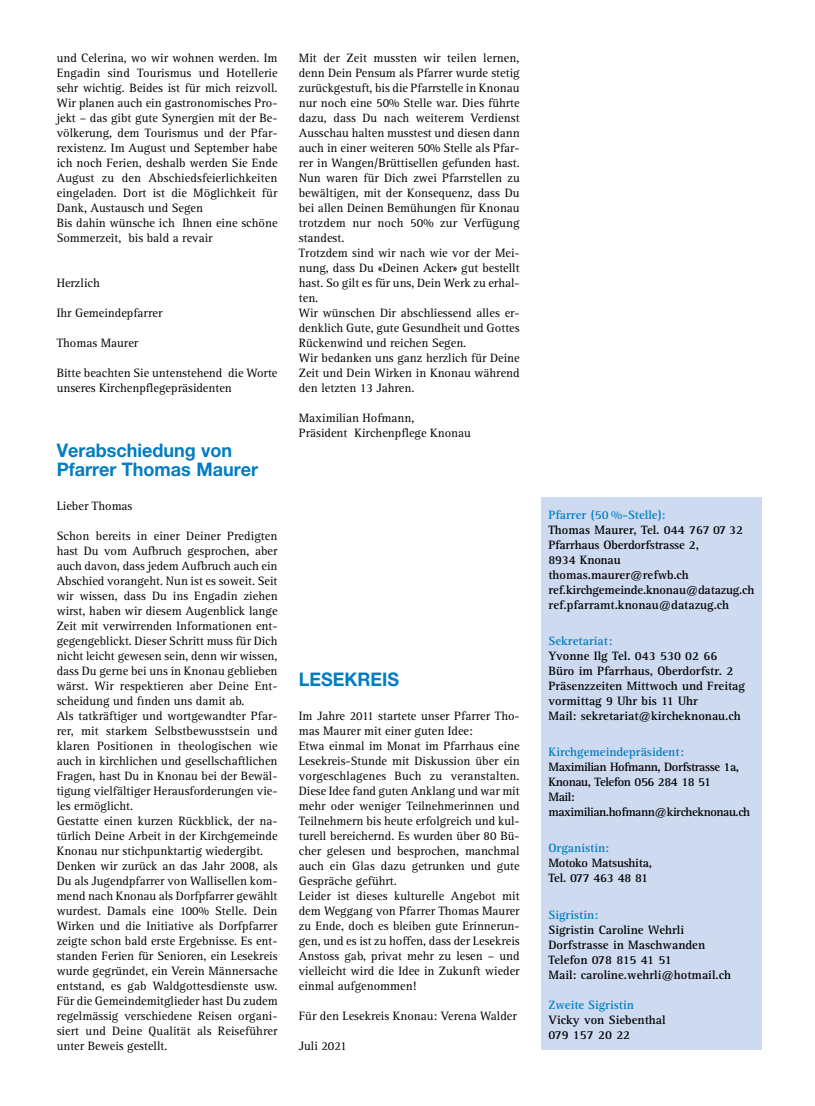
<style>
.page{position:relative;width:815px;height:1106px;background:#fff}
.page>*{position:absolute;margin:0;border:0;box-sizing:border-box;transform-origin:0 0}
.t1{font:700 18.75px/18.8px "Helvetica Neue LT Std";color:#007dc3;scale:.96 1}
.t2{font:12.5px/15px "Rotis Serif";color:#000}
.t3{font:700 12.5px/15px "Rotis Serif";color:#000}
.t4{font:700 12.5px/15px "Rotis Serif";letter-spacing:-.035em;color:#000}
.t5{font:700 12.5px "Rotis Serif";color:#007dc3}
.t6{font:700 12.5px/15px "Rotis Serif";letter-spacing:-.02em;color:#000}
</style>
<div class="page">
<div style="left:541px;top:497px;width:221px;height:553px;background:#cddaf0"></div>
<p class="t2" style="left:57px;top:51px;width:223px">und Celerina, wo wir wohnen werden. Im Engadin sind Tourismus und Hotellerie sehr wichtig. Beides ist für mich reizvoll.<br>Wir planen auch ein gastronomisches Pro&shy;jekt – das gibt gute Synergien mit der Be&shy;völkerung, dem Tourismus und der Pfar&shy;rexistenz. Im August und September habe ich noch Ferien, deshalb werden Sie Ende August zu den Abschiedsfeierlichkeiten eingeladen. Dort ist die Möglichkeit für Dank, Austausch und Segen<br>Bis dahin wünsche ich Ihnen eine schöne Sommerzeit, bis bald a revair</p>
<p class="t2" style="left:57px;top:276px;width:45px">Herzlich</p>
<p class="t2" style="left:57px;top:306px;width:107px">Ihr Gemeindepfarrer</p>
<p class="t2" style="left:57px;top:336px;width:83px">Thomas Maurer</p>
<p class="t2" style="left:57px;top:366px;width:222px">Bitte beachten Sie untenstehend die Worte unseres Kirchenpflegepräsidenten</p>
<h1 class="t1" style="left:57px;top:441px;width:211px">Verabschiedung von<br>Pfarrer Thomas Maurer</h1>
<p class="t2" style="left:57px;top:498px;width:77px">Lieber Thomas</p>
<p class="t2" style="left:57px;top:528px;width:223px">Schon bereits in einer Deiner Predigten hast Du vom Aufbruch gesprochen, aber auch davon, dass jedem Aufbruch auch ein Abschied vorangeht. Nun ist es soweit. Seit wir wissen, dass Du ins Engadin ziehen wirst, haben wir diesem Augenblick lange Zeit mit verwirrenden Informationen ent&shy;gegengeblickt. Dieser Schritt muss für Dich nicht leicht gewesen sein, denn wir wissen, dass Du gerne bei uns in Knonau geblieben wärst. Wir respektieren aber Deine Ent&shy;scheidung und finden uns damit ab.<br>Als tatkräftiger und wortgewandter Pfar&shy;rer, mit starkem Selbstbewusstsein und klaren Positionen in theologischen wie auch in kirchlichen und gesellschaftlichen Fragen, hast Du in Knonau bei der Bewäl&shy;tigung vielfältiger Herausforderungen vie&shy;les ermöglicht.<br>Gestatte einen kurzen Rückblick, der na&shy;türlich Deine Arbeit in der Kirchgemeinde Knonau nur stichpunktartig wiedergibt.<br>Denken wir zurück an das Jahr 2008, als Du als Jugendpfarrer von Wallisellen kom&shy;mend nach Knonau als Dorfpfarrer gewählt wurdest. Damals eine 100% Stelle. Dein Wirken und die Initiative als Dorfpfarrer zeigte schon bald erste Ergebnisse. Es ent&shy;standen Ferien für Senioren, ein Lesekreis wurde gegründet, ein Verein Männersache entstand, es gab Waldgottesdienste usw.<br>Für die Gemeindemitglieder hast Du zudem regelmässig verschiedene Reisen organi&shy;siert und Deine Qualität als Reiseführer unter Beweis gestellt.</p>
<p class="t2" style="left:299px;top:51px;width:222px">Mit der Zeit mussten wir teilen lernen, denn Dein Pensum als Pfarrer wurde stetig zurückgestuft, bis die Pfarrstelle in Knonau nur noch eine 50% Stelle war. Dies führte dazu, dass Du nach weiterem Verdienst Ausschau halten musstest und diesen dann auch in einer weiteren 50% Stelle als Pfar&shy;rer in Wangen/Brüttisellen gefunden hast.<br>Nun waren für Dich zwei Pfarrstellen zu bewältigen, mit der Konsequenz, dass Du bei allen Deinen Bemühungen für Knonau trotzdem nur noch 50% zur Verfügung standest.<br>Trotzdem sind wir nach wie vor der Mei&shy;nung, dass Du «Deinen Acker» gut bestellt hast. So gilt es für uns, Dein Werk zu erhal&shy;ten.<br>Wir wünschen Dir abschliessend alles er&shy;denklich Gute, gute Gesundheit und Gottes Rückenwind und reichen Segen.<br>Wir bedanken uns ganz herzlich für Deine Zeit und Dein Wirken in Knonau während den letzten 13 Jahren.</p>
<p class="t2" style="left:299px;top:411px;width:174px">Maximilian Hofmann,<br>Präsident Kirchenpflege Knonau</p>
<h1 class="t1" style="left:299px;top:669px;width:106px">LESEKREIS</h1>
<p class="t2" style="left:299px;top:708px;width:222px">Im Jahre 2011 startete unser Pfarrer Tho&shy;mas Maurer mit einer guten Idee:<br>Etwa einmal im Monat im Pfarrhaus eine Lesekreis-Stunde mit Diskussion über ein vorgeschlagenes Buch zu veranstalten.<br>Diese Idee fand guten Anklang und war mit mehr oder weniger Teilnehmerinnen und Teilnehmern bis heute erfolgreich und kul&shy;turell bereichernd. Es wurden über 80 Bü&shy;cher gelesen und besprochen, manchmal auch ein Glas dazu getrunken und gute Gespräche geführt.<br>Leider ist dieses kulturelle Angebot mit dem Weggang von Pfarrer Thomas Maurer zu Ende, doch es bleiben gute Erinnerun&shy;gen, und es ist zu hoffen, dass der Lesekreis Anstoss gab, privat mehr zu lesen – und vielleicht wird die Idee in Zukunft wieder einmal aufgenommen!</p>
<p class="t2" style="left:299px;top:1008px;width:220px">Für den Lesekreis Knonau: Verena Walder</p>
<p class="t2" style="left:299px;top:1038px;width:49px">Juli 2021</p>
<p class="t5" style="left:548px;top:507px;width:119px">Pfarrer (50 %-Stelle):</p>
<p class="t3" style="left:548px;top:522px;width:207px">Thomas Maurer, Tel. 044 767 07 32<br>Pfarrhaus Oberdorfstrasse 2,<br>8934 Knonau thomas.maurer@refwb.ch ref.kirchgemeinde.knonau@datazug.ch ref.pfarramt.knonau@datazug.ch</p>
<p class="t5" style="left:548px;top:633px;width:66px">Sekretariat:</p>
<p class="t3" style="left:548px;top:648px;width:198px">Yvonne Ilg Tel. 043 530 02 66<br>Büro im Pfarrhaus, Oberdorfstr. 2<br>Präsenzzeiten Mittwoch und Freitag vormittag 9 Uhr bis 11 Uhr<br>Mail: sekretariat@kircheknonau.ch</p>
<p class="t5" style="left:548px;top:744px;width:137px">Kirchgemeindepräsident:</p>
<p class="t4" style="left:548px;top:759px;width:203px">Maximilian Hofmann, Dorfstrasse 1a,<br>Knonau, Telefon 056 284 18 51<br>Mail: maximilian.hofmann@kircheknonau.ch</p>
<p class="t5" style="left:548px;top:841px;width:62px">Organistin:</p>
<p class="t6" style="left:548px;top:856px;width:105px">Motoko Matsushita,<br>Tel. 077 463 48 81</p>
<p class="t5" style="left:548px;top:907px;width:51px">Sigristin:</p>
<p class="t3" style="left:548px;top:922px;width:184px">Sigristin Caroline Wehrli<br>Dorfstrasse in Maschwanden<br>Telefon 078 815 41 51<br>Mail: caroline.wehrli@hotmail.ch</p>
<p class="t5" style="left:548px;top:997px;width:87px">Zweite Sigristin</p>
<p class="t3" style="left:548px;top:1012px;width:119px">Vicky von Siebenthal<br>079 157 20 22</p>
</div>
